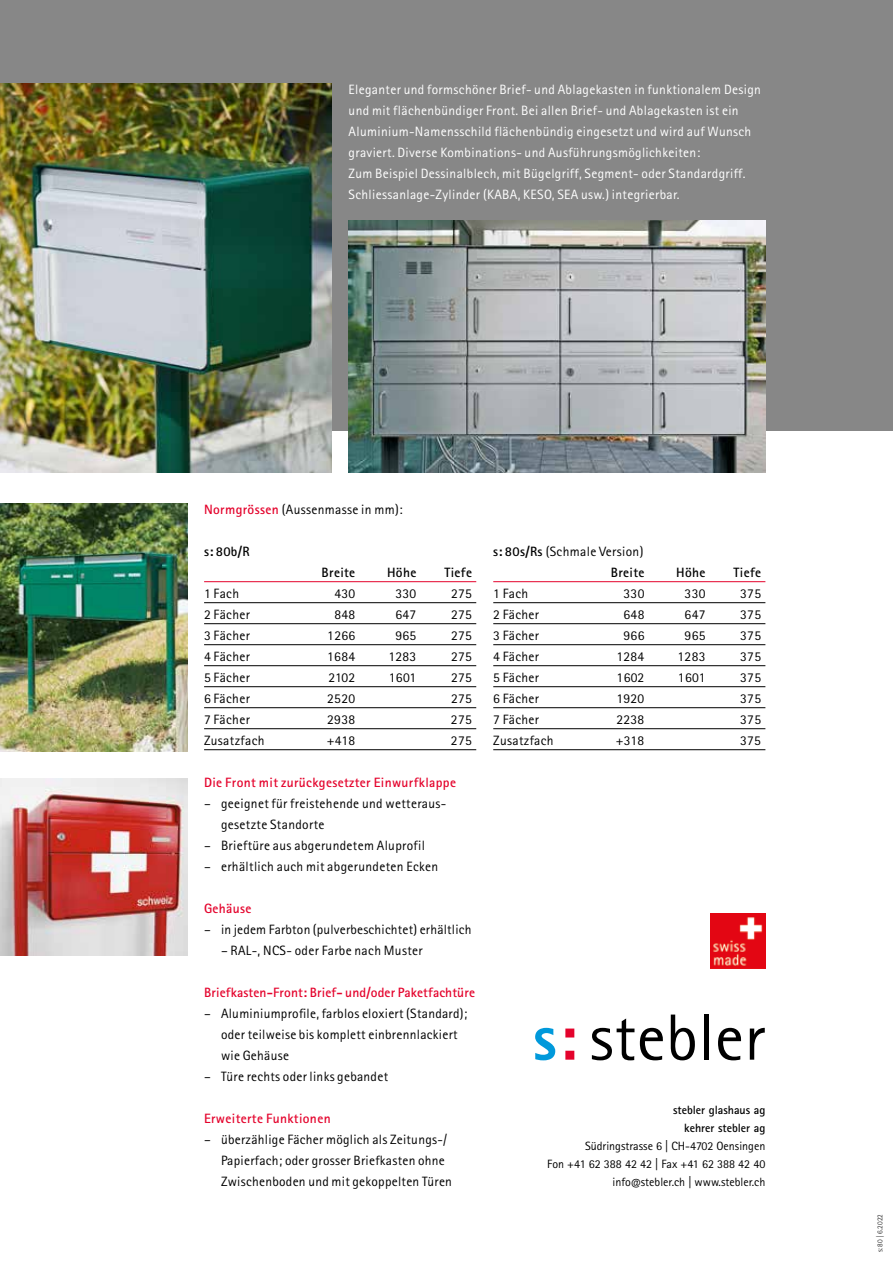
<style>
.page{position:relative;width:893px;height:1263px;background:#fff}
.page>*{position:absolute;margin:0;border:0;box-sizing:border-box;transform-origin:0 0}
.t1{font:13.5px/21px "Rotis Sans Serif Pro";letter-spacing:.025em;color:#000}
.t2{font:13.5px/21px "Rotis Sans Serif Pro";letter-spacing:.025em;color:#fff}
.t3{font:700 13.5px "Rotis Sans Serif Pro";letter-spacing:.025em;color:#e4032c}
.t4{font:700 13.5px "Rotis Sans Serif Pro";letter-spacing:.025em;color:#000}
.t5{font:12px/18px "Rotis Sans Serif Pro";color:#000;text-align:right}
.t6{font:700 12px/18px "Rotis Sans Serif Pro";color:#000;text-align:right}
.t7{font:300 7.5px "Rotis Sans Serif Pro";color:#000}
.s1{font-weight:700;color:#e4032c}
.s2{font-weight:700}
</style>
<div class="page">
<div style="left:0;top:0;width:893px;height:430px;background:#878787"></div>
<img style="left:0;top:504px;width:187px;height:247px">
<img style="left:0;top:83px;width:332px;height:389px">
<img style="left:349px;top:220px;width:416px;height:252px">
<hr style="left:204px;top:581px;width:272px;height:1px;background:#e4032c">
<hr style="left:204px;top:602px;width:272px;height:1px;background:#000">
<hr style="left:204px;top:623px;width:272px;height:1px;background:#000">
<hr style="left:204px;top:644px;width:272px;height:1px;background:#000">
<hr style="left:204px;top:665px;width:272px;height:1px;background:#000">
<hr style="left:204px;top:686px;width:272px;height:1px;background:#000">
<hr style="left:204px;top:707px;width:272px;height:1px;background:#000">
<hr style="left:204px;top:728px;width:272px;height:1px;background:#000">
<hr style="left:204px;top:749px;width:272px;height:1px;background:#000">
<hr style="left:493px;top:581px;width:272px;height:1px;background:#e4032c">
<hr style="left:493px;top:602px;width:272px;height:1px;background:#000">
<hr style="left:493px;top:623px;width:272px;height:1px;background:#000">
<hr style="left:493px;top:644px;width:272px;height:1px;background:#000">
<hr style="left:493px;top:665px;width:272px;height:1px;background:#000">
<hr style="left:493px;top:686px;width:272px;height:1px;background:#000">
<hr style="left:493px;top:707px;width:272px;height:1px;background:#000">
<hr style="left:493px;top:728px;width:272px;height:1px;background:#000">
<hr style="left:493px;top:749px;width:272px;height:1px;background:#000">
<img style="left:0;top:778px;width:187px;height:177px">
<svg style="left:535px;top:1028px;width:20px;height:32px"></svg>
<svg style="left:565px;top:1028px;width:9px;height:32px"></svg>
<svg style="left:640px;top:1028px;width:23px;height:32px"></svg>
<svg style="left:671px;top:1014px;width:24px;height:46px"></svg>
<hr style="left:704px;top:1014px;width:4px;height:46px;background:#000">
<svg style="left:718px;top:1028px;width:23px;height:32px"></svg>
<svg style="left:750px;top:1028px;width:15px;height:32px"></svg>
<svg style="left:592px;top:1018px;width:42px;height:42px"></svg>
<img style="left:710px;top:913px;width:55px;height:55px">
<p class="t2" style="left:349px;top:79px;width:414px">Eleganter und formschöner Brief- und Ablagekasten in funktionalem Design und mit flächenbündiger Front. Bei allen Brief- und Ablagekasten ist ein Aluminium-Namensschild flächenbündig eingesetzt und wird auf Wunsch graviert. Diverse Kombinations- und Ausführungsmöglichkeiten:<br>Zum Beispiel Dessinalblech, mit Bügelgriff, Segment- oder Standardgriff.<br>Schliessanlage-Zylinder (KABA, KESO, SEA usw.) integrierbar.</p>
<p class="t1" style="left:204px;top:499px;width:200px"><span class="s1">Normgrössen</span> (Aussenmasse in mm):</p>
<p class="t4" style="left:204px;top:543px;width:47px">s: 80b/R</p>
<p class="t4" style="left:322px;top:564px;width:35px">Breite</p>
<p class="t4" style="left:387px;top:564px;width:31px">Höhe</p>
<p class="t4" style="left:444px;top:564px;width:29px">Tiefe</p>
<p class="t1" style="left:204px;top:583px;width:37px">1 Fach</p>
<p class="t1" style="left:334px;top:583px;width:22px">430</p>
<p class="t1" style="left:395px;top:583px;width:22px">330</p>
<p class="t1" style="left:451px;top:583px;width:22px">275</p>
<p class="t1" style="left:204px;top:604px;width:47px">2 Fächer</p>
<p class="t1" style="left:334px;top:604px;width:22px">848</p>
<p class="t1" style="left:395px;top:604px;width:22px">647</p>
<p class="t1" style="left:451px;top:604px;width:22px">275</p>
<p class="t1" style="left:204px;top:625px;width:47px">3 Fächer</p>
<p class="t1" style="left:327px;top:625px;width:30px">1266</p>
<p class="t1" style="left:395px;top:625px;width:22px">965</p>
<p class="t1" style="left:451px;top:625px;width:22px">275</p>
<p class="t1" style="left:204px;top:646px;width:47px">4 Fächer</p>
<p class="t1" style="left:327px;top:646px;width:30px">1684</p>
<p class="t1" style="left:388px;top:646px;width:30px">1283</p>
<p class="t1" style="left:451px;top:646px;width:22px">275</p>
<p class="t1" style="left:204px;top:667px;width:47px">5 Fächer</p>
<p class="t1" style="left:328px;top:667px;width:28px">2102</p>
<p class="t1" style="left:389px;top:667px;width:29px">1601</p>
<p class="t1" style="left:451px;top:667px;width:22px">275</p>
<p class="t1" style="left:204px;top:688px;width:47px">6 Fächer</p>
<p class="t1" style="left:327px;top:688px;width:30px">2520</p>
<p class="t1" style="left:451px;top:688px;width:22px">275</p>
<p class="t1" style="left:204px;top:709px;width:47px">7 Fächer</p>
<p class="t1" style="left:327px;top:709px;width:30px">2938</p>
<p class="t1" style="left:451px;top:709px;width:22px">275</p>
<p class="t1" style="left:204px;top:730px;width:62px">Zusatzfach</p>
<p class="t1" style="left:327px;top:730px;width:30px">+418</p>
<p class="t1" style="left:451px;top:730px;width:22px">275</p>
<p class="t3" style="left:204px;top:774px;width:254px">Die Front mit zurückgesetzter Einwurfklappe</p>
<p class="t1" style="left:221px;top:793px;width:227px;text-indent:-17px">– geeignet für freistehende und wetteraus&shy;gesetzte Standorte</p>
<p class="t1" style="left:204px;top:835px;width:223px">– Brieftüre aus abgerundetem Aluprofil</p>
<p class="t1" style="left:204px;top:856px;width:236px">– erhältlich auch mit abgerundeten Ecken</p>
<p class="t3" style="left:204px;top:900px;width:49px">Gehäuse</p>
<p class="t1" style="left:204px;top:919px;width:269px">– in jedem Farbton (pulverbeschichtet) erhältlich</p>
<p class="t1" style="left:221px;top:940px;width:203px">– RAL-, NCS- oder Farbe nach Muster</p>
<p class="t3" style="left:204px;top:984px;width:273px">Briefkasten-Front: Brief- und/oder Paketfachtüre</p>
<p class="t1" style="left:221px;top:1003px;width:248px;text-indent:-17px">– Aluminiumprofile, farblos eloxiert (Standard); oder teilweise bis komplett einbrennlackiert wie Gehäuse</p>
<p class="t1" style="left:204px;top:1066px;width:186px">– Türe rechts oder links gebandet</p>
<p class="t3" style="left:204px;top:1110px;width:128px">Erweiterte Funktionen</p>
<p class="t1" style="left:221px;top:1129px;width:233px;text-indent:-17px">– überzählige Fächer möglich als Zeitungs-/<br>Papierfach; oder grosser Briefkasten ohne<br>Zwischenboden und mit gekoppelten Türen</p>
<p class="t1" style="left:493px;top:541px;width:153px;text-align:right"><span class="s2">s: 80s/Rs</span> (Schmale Version)<br><span class="s2">Breite</span></p>
<p class="t4" style="left:676px;top:564px;width:31px">Höhe</p>
<p class="t4" style="left:734px;top:564px;width:29px">Tiefe</p>
<p class="t1" style="left:493px;top:583px;width:37px">1 Fach</p>
<p class="t1" style="left:623px;top:583px;width:22px">330</p>
<p class="t1" style="left:685px;top:583px;width:22px">330</p>
<p class="t1" style="left:740px;top:583px;width:22px">375</p>
<p class="t1" style="left:493px;top:604px;width:47px">2 Fächer</p>
<p class="t1" style="left:623px;top:604px;width:22px">648</p>
<p class="t1" style="left:685px;top:604px;width:22px">647</p>
<p class="t1" style="left:740px;top:604px;width:22px">375</p>
<p class="t1" style="left:493px;top:625px;width:47px">3 Fächer</p>
<p class="t1" style="left:623px;top:625px;width:22px">966</p>
<p class="t1" style="left:685px;top:625px;width:22px">965</p>
<p class="t1" style="left:740px;top:625px;width:22px">375</p>
<p class="t1" style="left:493px;top:646px;width:47px">4 Fächer</p>
<p class="t1" style="left:616px;top:646px;width:30px">1284</p>
<p class="t1" style="left:677px;top:646px;width:30px">1283</p>
<p class="t1" style="left:740px;top:646px;width:22px">375</p>
<p class="t1" style="left:493px;top:667px;width:47px">5 Fächer</p>
<p class="t1" style="left:617px;top:667px;width:29px">1602</p>
<p class="t1" style="left:678px;top:667px;width:29px">1601</p>
<p class="t1" style="left:740px;top:667px;width:22px">375</p>
<p class="t1" style="left:493px;top:688px;width:47px">6 Fächer</p>
<p class="t1" style="left:616px;top:688px;width:30px">1920</p>
<p class="t1" style="left:740px;top:688px;width:22px">375</p>
<p class="t1" style="left:493px;top:709px;width:47px">7 Fächer</p>
<p class="t1" style="left:616px;top:709px;width:30px">2238</p>
<p class="t1" style="left:740px;top:709px;width:22px">375</p>
<p class="t1" style="left:493px;top:730px;width:62px">Zusatzfach</p>
<p class="t1" style="left:616px;top:730px;width:30px">+318</p>
<p class="t1" style="left:740px;top:730px;width:22px">375</p>
<p class="t6" style="left:673px;top:1101px;width:94px">stebler glashaus ag kehrer stebler ag</p>
<p class="t5" style="left:547px;top:1137px;width:220px">Südringstrasse 6 | CH-4702 Oensingen<br>Fon +41 62 388 42 42 | Fax +41 62 388 42 40 info@stebler.ch | www.stebler.ch</p>
<p class="t7" style="left:875px;top:1252px;width:40px;rotate:-90deg">s: 80 | 6.2022</p>
</div>
